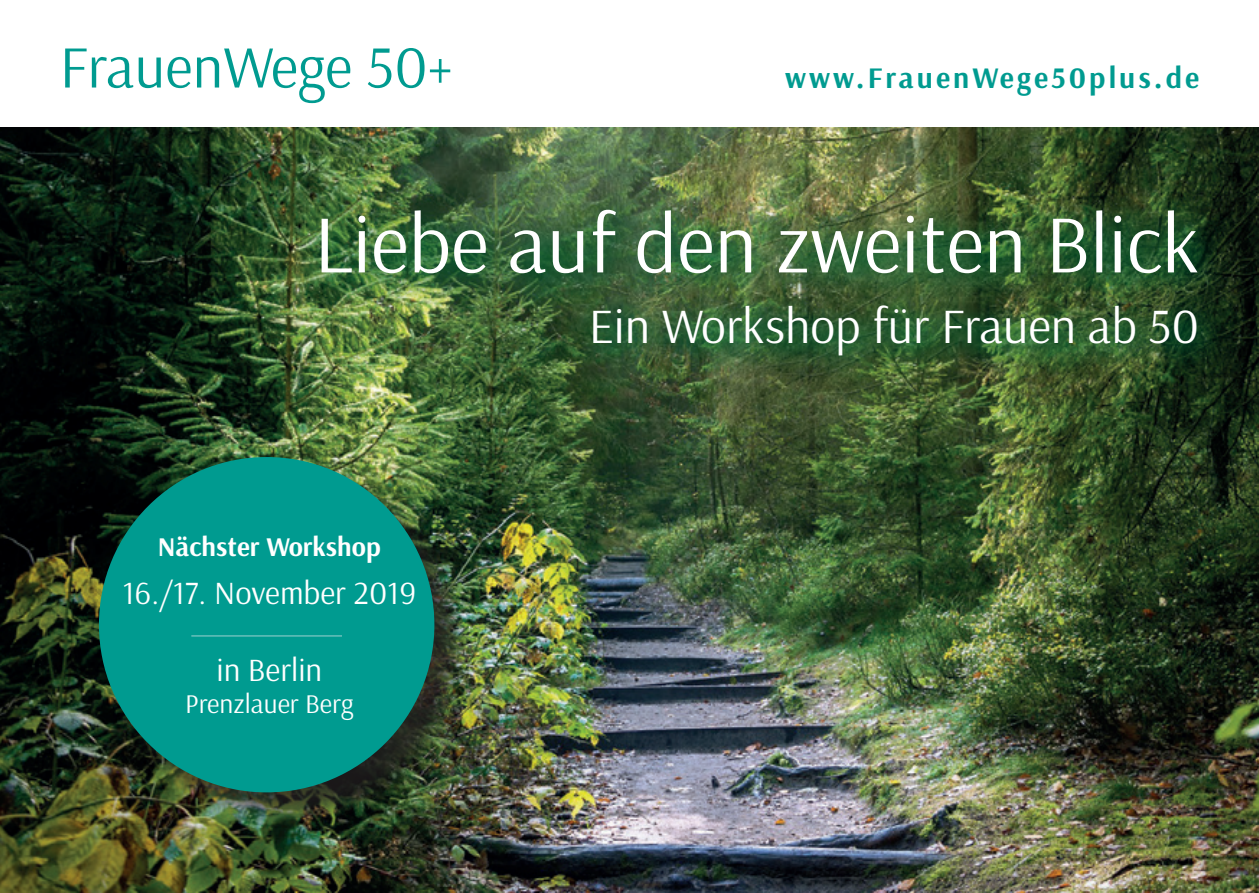
<style>
.page{position:relative;width:1259px;height:893px;background:#fff}
.page>*{position:absolute;margin:0;border:0;box-sizing:border-box;transform-origin:0 0}
.t1{font:82.5px "Arsenal";color:#fff}
.t2{font:60px "Arsenal";color:#009b90}
.t3{font:49.5px "Arsenal";color:#fff}
.t4{font:32.7px "Arsenal";color:#fff}
.t5{font:700 30px "Arsenal";letter-spacing:.1em;color:#009b90}
.t6{font:700 27.3px "Arsenal";color:#fff}
.t7{font:27.3px "Arsenal";color:#fff}
</style>
<div class="page">
<img style="left:0;top:128px;width:1259px;height:765px">
<div style="left:296px;top:186px;width:937px;height:204px;background:#005d31;opacity:.82"></div>
<div style="left:100px;top:458px;width:371px;height:371px;background:#231f20;opacity:.75"></div>
<div style="left:99px;top:457px;width:335px;height:335px;background:#009b90;border-radius:50%"></div>
<hr style="left:191px;top:635px;width:151px;height:2px;background:#74c3bf">
<p class="t2" style="left:60px;top:31px;width:394px">FrauenWege 50+</p>
<p class="t5" style="left:785px;top:60px;width:416px">www.FrauenWege50plus.de</p>
<p class="t1" style="left:314px;top:194px;width:887px">Liebe auf den zweiten Blick</p>
<p class="t3" style="left:589px;top:296px;width:612px">Ein Workshop für Frauen ab 50</p>
<p class="t6" style="left:158px;top:530px;width:225px">Nächster Workshop</p>
<p class="t4" style="left:122px;top:573px;width:295px">16./17. November 2019</p>
<p class="t4" style="left:216px;top:650px;width:107px">in Berlin</p>
<p class="t7" style="left:185px;top:688px;width:170px">Prenzlauer Berg</p>
</div>
